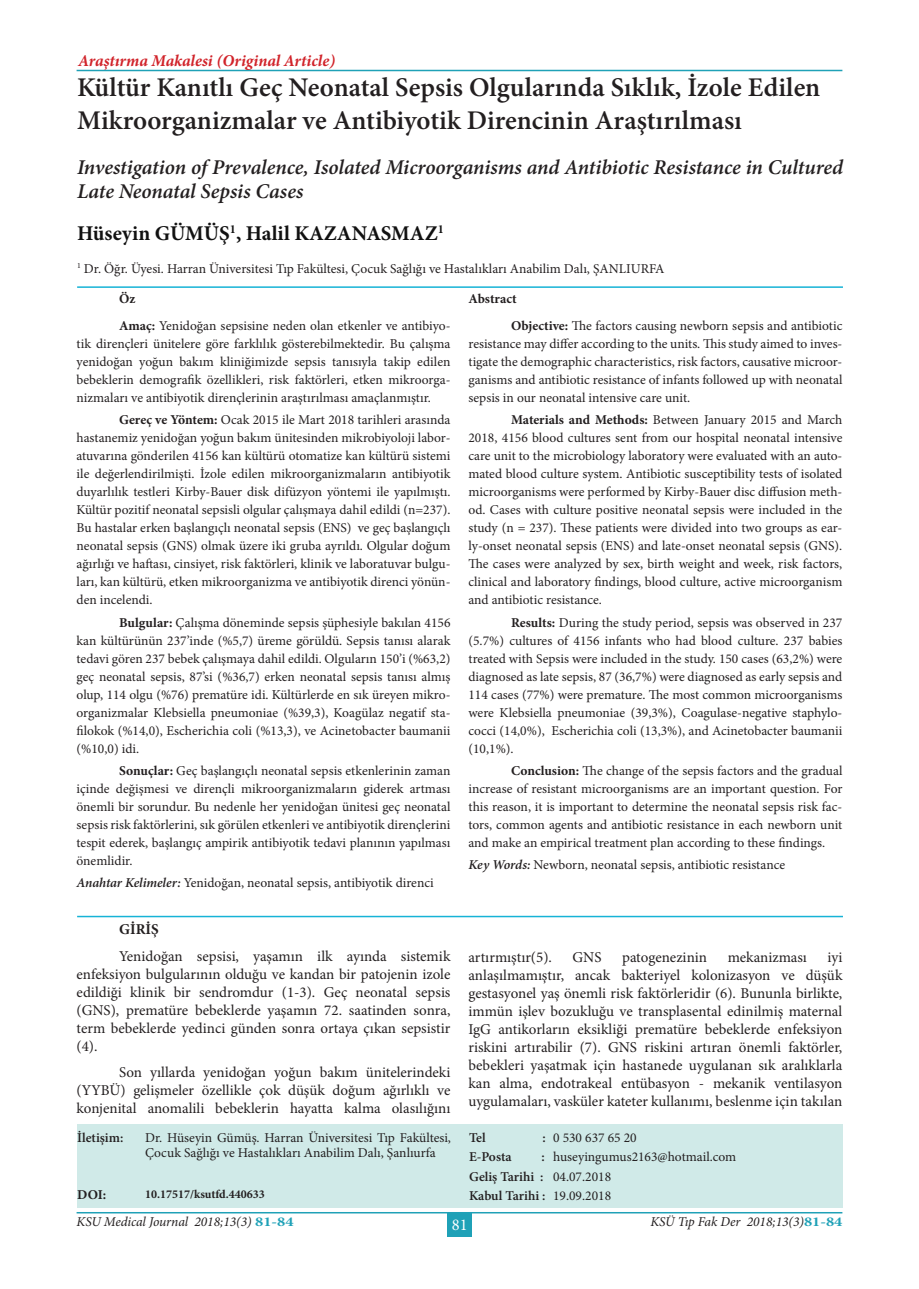
<style>
.page{position:relative;width:919px;height:1289px;background:#fff}
.page>*{position:absolute;margin:0;border:0;box-sizing:border-box;transform-origin:0 0}
.Türkçe_Başlık{font:600 27px/32.4px "Minion Pro";color:#231f20}
.t1{font:italic 600 21px/24px "Minion Pro";letter-spacing:-.005em;color:#231f20}
.t2{font:700 21px "Minion Pro";color:#111}
.t3{font:italic 700 16.5px "Minion Pro";letter-spacing:-.005em;color:#d1232a}
.t4{font:16.5px "Minion Pro";color:#fff}
.İç_Paragraf{font:15px/18px "Minion Pro";color:#231f20;text-align:justify}
.İç_Başlıklar{font:700 15px "Minion Pro";color:#231f20}
.Özet{font:13.5px/18px "Minion Pro";color:#231f20;text-align:justify}
.t5{font:italic 13.5px "Minion Pro";letter-spacing:-.005em;color:#231f20}
.t6{font:600 13.5px "Minion Pro";color:#231f20}
.özet_başlık{font:700 13.5px "Minion Pro";color:#231f20}
.t7{font:700 12px "Minion Pro";color:#231f20}
.s1{font-weight:700}
.s2{font-weight:600;font-style:italic}
.s3{font-weight:700;font-style:normal;color:#1fa1b7}
</style>
<div class="page">
<div style="left:447px;top:1213px;width:25px;height:23px;background:#1fa1b7"></div>
<hr style="left:77px;top:1211px;width:765px;height:2px;background:#1fa1b7">
<hr style="left:77px;top:70px;width:765px;height:1px;background:#1fa1b7">
<hr style="left:77px;top:286px;width:765px;height:2px;background:#16b3d6">
<hr style="left:77px;top:915px;width:765px;height:2px;background:#16b3d6">
<div style="left:77px;top:1124px;width:765px;height:84px;background:#d0eae8"></div>
<p class="t3" style="left:78px;top:49px;width:258px">Araştırma Makalesi (Original Article)</p>
<p class="Türkçe_Başlık" style="left:77px;top:71px;width:744px">Kültür Kanıtlı Geç Neonatal Sepsis Olgularında Sıklık, İzole Edilen<br>Mikroorganizmalar ve Antibiyotik Direncinin Araştırılması</p>
<p class="t1" style="left:77px;top:155px;width:767px">Investigation of Prevalence, Isolated Microorganisms and Antibiotic Resistance in Cultured<br>Late Neonatal Sepsis Cases</p>
<p class="t2" style="left:77px;top:219px;width:368px">Hüseyin GÜMÜŞ<sup>1</sup>, Halil KAZANASMAZ<sup>1</sup></p>
<p class="Özet" style="left:77px;top:259px;width:589px"><sup>1</sup> Dr. Öğr. Üyesi. Harran Üniversitesi Tıp Fakültesi, Çocuk Sağlığı ve Hastalıkları Anabilim Dalı, ŞANLIURFA</p>
<p class="özet_başlık" style="left:119px;top:289px;width:18px">Öz</p>
<p class="Özet" style="left:77px;top:316px;width:375px;text-indent:43px"><span class="s1">Amaç:</span> Yenidoğan sepsisine neden olan etkenler ve antibiyo&shy;tik dirençleri ünitelere göre farklılık gösterebilmektedir. Bu çalışma yenidoğan yoğun bakım kliniğimizde sepsis tanısıyla takip edilen bebeklerin demografik özellikleri, risk faktörleri, etken mikroorga&shy;nizmaları ve antibiyotik dirençlerinin araştırılması amaçlanmıştır.</p>
<p class="Özet" style="left:77px;top:411px;width:375px;text-indent:43px"><span class="s1">Gereç ve Yöntem:</span> Ocak 2015 ile Mart 2018 tarihleri arasında hastanemiz yenidoğan yoğun bakım ünitesinden mikrobiyoloji labor&shy;atuvarına gönderilen 4156 kan kültürü otomatize kan kültürü sistemi ile değerlendirilmişti. İzole edilen mikroorganizmaların antibiyotik duyarlılık testleri Kirby-Bauer disk difüzyon yöntemi ile yapılmıştı.<br>Kültür pozitif neonatal sepsisli olgular çalışmaya dahil edildi (n=237).<br>Bu hastalar erken başlangıçlı neonatal sepsis (ENS) ve geç başlangıçlı neonatal sepsis (GNS) olmak üzere iki gruba ayrıldı. Olgular doğum ağırlığı ve haftası, cinsiyet, risk faktörleri, klinik ve laboratuvar bulgu&shy;ları, kan kültürü, etken mikroorganizma ve antibiyotik direnci yönün&shy;den incelendi.</p>
<p class="Özet" style="left:77px;top:613px;width:375px;text-indent:43px"><span class="s1">Bulgular:</span> Çalışma döneminde sepsis şüphesiyle bakılan 4156 kan kültürünün 237’inde (%5,7) üreme görüldü. Sepsis tanısı alarak tedavi gören 237 bebek çalışmaya dahil edildi. Olguların 150’i (%63,2) geç neonatal sepsis, 87’si (%36,7) erken neonatal sepsis tanısı almış olup, 114 olgu (%76) prematüre idi. Kültürlerde en sık üreyen mikro&shy;organizmalar Klebsiella pneumoniae (%39,3), Koagülaz negatif sta&shy;filokok (%14,0), Escherichia coli (%13,3), ve Acinetobacter baumanii (%10,0) idi.</p>
<p class="Özet" style="left:77px;top:761px;width:375px;text-indent:43px"><span class="s1">Sonuçlar:</span> Geç başlangıçlı neonatal sepsis etkenlerinin zaman içinde değişmesi ve dirençli mikroorganizmaların giderek artması önemli bir sorundur. Bu nedenle her yenidoğan ünitesi geç neonatal sepsis risk faktörlerini, sık görülen etkenleri ve antibiyotik dirençlerini tespit ederek, başlangıç ampirik antibiyotik tedavi planının yapılması önemlidir.</p>
<p class="Özet" style="left:77px;top:873px;width:358px"><span class="s2">Anahtar Kelimeler:</span> Yenidoğan, neonatal sepsis, antibiyotik direnci</p>
<p class="özet_başlık" style="left:468px;top:289px;width:50px">Abstract</p>
<p class="Özet" style="left:468px;top:316px;width:375px;text-indent:43px"><span class="s1">Objective:</span> The factors causing newborn sepsis and antibiotic resistance may differ according to the units. This study aimed to inves&shy;tigate the demographic characteristics, risk factors, causative microor&shy;ganisms and antibiotic resistance of infants followed up with neonatal sepsis in our neonatal intensive care unit.</p>
<p class="Özet" style="left:468px;top:411px;width:375px;text-indent:43px"><span class="s1">Materials and Methods:</span> Between January 2015 and March 2018, 4156 blood cultures sent from our hospital neonatal intensive care unit to the microbiology laboratory were evaluated with an auto&shy;mated blood culture system. Antibiotic susceptibility tests of isolated microorganisms were performed by Kirby-Bauer disc diffusion meth&shy;od. Cases with culture positive neonatal sepsis were included in the study (n = 237). These patients were divided into two groups as ear&shy;ly-onset neonatal sepsis (ENS) and late-onset neonatal sepsis (GNS).<br>The cases were analyzed by sex, birth weight and week, risk factors, clinical and laboratory findings, blood culture, active microorganism and antibiotic resistance.</p>
<p class="Özet" style="left:468px;top:613px;width:375px;text-indent:43px"><span class="s1">Results:</span> During the study period, sepsis was observed in 237 (5.7%) cultures of 4156 infants who had blood culture. 237 babies treated with Sepsis were included in the study. 150 cases (63,2%) were diagnosed as late sepsis, 87 (36,7%) were diagnosed as early sepsis and 114 cases (77%) were premature. The most common microorganisms were Klebsiella pneumoniae (39,3%), Coagulase-negative staphylo&shy;cocci (14,0%), Escherichia coli (13,3%), and Acinetobacter baumanii (10,1%).</p>
<p class="Özet" style="left:468px;top:761px;width:375px;text-indent:43px"><span class="s1">Conclusion:</span> The change of the sepsis factors and the gradual increase of resistant microorganisms are an important question. For this reason, it is important to determine the neonatal sepsis risk fac&shy;tors, common agents and antibiotic resistance in each newborn unit and make an empirical treatment plan according to these findings.</p>
<p class="Özet" style="left:468px;top:855px;width:318px"><span class="s2">Key Words:</span> Newborn, neonatal sepsis, antibiotic resistance</p>
<p class="İç_Başlıklar" style="left:119px;top:918px;width:41px">GİRİŞ</p>
<p class="İç_Paragraf" style="left:77px;top:946px;width:375px;text-indent:43px">Yenidoğan sepsisi, yaşamın ilk ayında sistemik enfeksiyon bulgularının olduğu ve kandan bir patojenin izole edildiği klinik bir sendromdur (1-3). Geç neonatal sepsis (GNS), prematüre bebeklerde yaşamın 72. saatinden sonra, term bebeklerde yedinci günden sonra ortaya çıkan sepsistir (4).</p>
<p class="İç_Paragraf" style="left:77px;top:1063px;width:375px;text-indent:43px">Son yıllarda yenidoğan yoğun bakım ünitelerindeki (YYBÜ) gelişmeler özellikle çok düşük doğum ağırlıklı ve konjenital anomalili bebeklerin hayatta kalma olasılığını</p>
<p class="t6" style="left:77px;top:1128px;width:48px">İletişim:</p>
<p class="özet_başlık" style="left:77px;top:1185px;width:31px">DOI:</p>
<p class="Özet" style="left:145px;top:1130px;width:307px;line-height:15px">Dr. Hüseyin Gümüş. Harran Üniversitesi Tıp Fakültesi,<br>Çocuk Sağlığı ve Hastalıkları Anabilim Dalı, Şanlıurfa</p>
<p class="t7" style="left:145px;top:1186px;width:121px">10.17517/ksutfd.440633</p>
<p class="İç_Paragraf" style="left:468px;top:948px;width:85px">artırmıştır(5).</p>
<p class="İç_Paragraf" style="left:572px;top:948px;width:30px">GNS</p>
<p class="İç_Paragraf" style="left:622px;top:948px;width:86px">patogenezinin</p>
<p class="İç_Paragraf" style="left:727px;top:948px;width:81px">mekanizması</p>
<p class="İç_Paragraf" style="left:468px;top:948px;width:375px;text-indent:359px">iyi anlaşılmamıştır, ancak bakteriyel kolonizasyon ve düşük gestasyonel yaş önemli risk faktörleridir (6). Bununla birlikte, immün işlev bozukluğu ve transplasental edinilmiş maternal IgG antikorların eksikliği prematüre bebeklerde enfeksiyon riskini artırabilir (7). GNS riskini artıran önemli faktörler, bebekleri yaşatmak için hastanede uygulanan sık aralıklarla kan alma, endotrakeal entübasyon - mekanik ventilasyon uygulamaları, vasküler kateter kullanımı, beslenme için takılan</p>
<p class="t6" style="left:469px;top:1128px;width:18px">Tel</p>
<p class="t6" style="left:542px;top:1128px;width:5px">:</p>
<p class="t6" style="left:469px;top:1147px;width:44px">E-Posta</p>
<p class="t6" style="left:541px;top:1147px;width:5px">:</p>
<p class="t6" style="left:469px;top:1166px;width:76px">Geliş Tarihi :</p>
<p class="t6" style="left:469px;top:1186px;width:78px">Kabul Tarihi :</p>
<p class="Özet" style="left:553px;top:1128px;width:85px">0 530 637 65 20</p>
<p class="Özet" style="left:553px;top:1147px;width:185px">huseyingumus2163@hotmail.com</p>
<p class="Özet" style="left:553px;top:1167px;width:59px">04.07.2018</p>
<p class="Özet" style="left:553px;top:1186px;width:59px">19.09.2018</p>
<p class="t5" style="left:77px;top:1212px;width:218px">KSU Medical Journal 2018;13(3) <span class="s3">81-84</span></p>
<p class="t4" style="left:452px;top:1213px;width:17px">81</p>
<p class="t5" style="left:650px;top:1212px;width:193px">KSÜ Tıp Fak Der 2018;13(3)<span class="s3">81-84</span></p>
</div>
